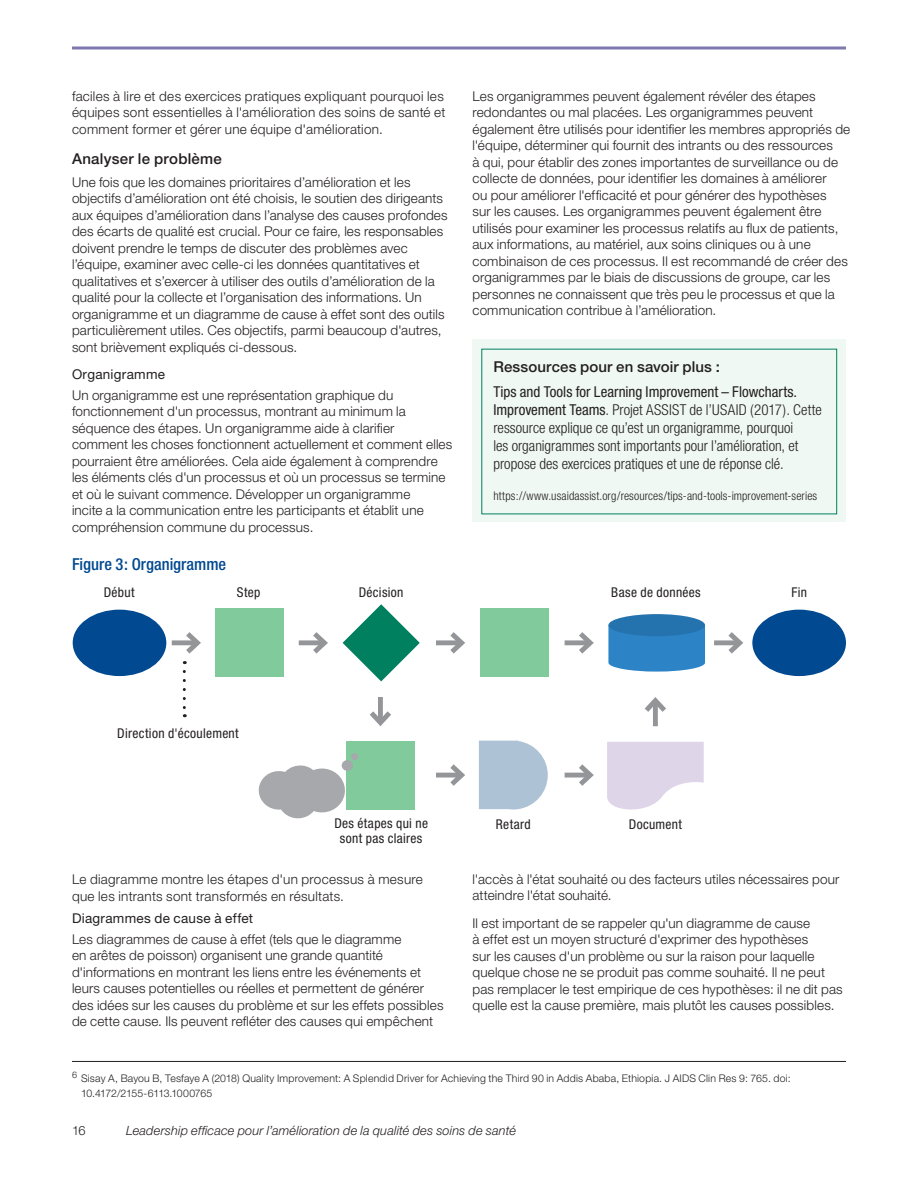
<style>
.page{position:relative;width:918px;height:1188px;background:#fff}
.page>*{position:absolute;margin:0;border:0;box-sizing:border-box;transform-origin:0 0}
.t1{font:500 condensed 16.5px "Helvetica Neue";color:#014990}
.t2{font:300 condensed 15px/18px "Helvetica Neue";color:#231f20}
.t3{font:condensed 15px/24.8px "Helvetica Neue";color:#231f20}
.t4{font:500 15px "Helvetica Neue";letter-spacing:.02em;color:#231f20}
.t5{font:300 13.5px/16.5px "Helvetica Neue";letter-spacing:.01em;color:#231f20}
.t6{font:condensed 13.5px "Helvetica Neue";letter-spacing:.025em;color:#231f20}
.t7{font:italic 300 12.75px "Helvetica Neue";letter-spacing:.01em;color:#231f20}
.t8{font:300 12.75px "Helvetica Neue";color:#231f20}
.t9{font:300 condensed 12px "Helvetica Neue";letter-spacing:.01em;color:#231f20}
.t10{font:300 10.5px/15px "Helvetica Neue";letter-spacing:.02em;color:#231f20}
.s1{font-weight:400}
.s2{font-weight:500;font-stretch:normal}
</style>
<div class="page">
<svg style="left:72px;top:46px;width:774px;height:4px;background:#9e99c4"></svg>
<div style="left:346px;top:741px;width:69px;height:68px;background:#80ca9c"></div>
<svg style="left:479px;top:741px;width:69px;height:69px;background:#b6cad9"></svg>
<svg style="left:607px;top:742px;width:97px;height:68px"></svg>
<div style="left:73px;top:610px;width:93px;height:66px;background:#014990;border-radius:50%"></div>
<div style="left:752px;top:610px;width:94px;height:66px;background:#014990;border-radius:50%"></div>
<svg style="left:608px;top:627px;width:97px;height:45px;background:#398bc8"></svg>
<div style="left:216px;top:609px;width:68px;height:68px;background:#80ca9c"></div>
<div style="left:480px;top:609px;width:69px;height:68px;background:#80ca9c"></div>
<svg style="left:343px;top:604px;width:77px;height:77px"></svg>
<div style="left:608px;top:614px;width:97px;height:22px;background:#2573ae;border-radius:50%"></div>
<div style="left:172px;top:640px;width:25px;height:5px;background:#939598"></div>
<div style="left:299px;top:640px;width:25px;height:5px;background:#939598"></div>
<svg style="left:308px;top:632px;width:20px;height:22px"></svg>
<div style="left:436px;top:640px;width:26px;height:5px;background:#939598"></div>
<svg style="left:445px;top:632px;width:20px;height:22px"></svg>
<div style="left:436px;top:773px;width:26px;height:5px;background:#939598"></div>
<svg style="left:445px;top:764px;width:20px;height:22px"></svg>
<div style="left:565px;top:640px;width:25px;height:5px;background:#939598"></div>
<svg style="left:574px;top:632px;width:20px;height:22px"></svg>
<div style="left:565px;top:773px;width:25px;height:5px;background:#939598"></div>
<svg style="left:574px;top:764px;width:20px;height:22px"></svg>
<div style="left:714px;top:640px;width:26px;height:5px;background:#939598"></div>
<svg style="left:723px;top:632px;width:20px;height:22px"></svg>
<div style="left:378px;top:697px;width:5px;height:26px;background:#939598"></div>
<svg style="left:369px;top:706px;width:22px;height:20px"></svg>
<div style="left:653px;top:701px;width:5px;height:25px;background:#939598"></div>
<svg style="left:644px;top:697px;width:22px;height:20px"></svg>
<svg style="left:181px;top:632px;width:20px;height:32px"></svg>
<svg style="left:183px;top:671px;width:3px;height:46px"></svg>
<svg style="left:258px;top:765px;width:89px;height:54px"></svg>
<div style="left:342px;top:760px;width:11px;height:11px;background:#a6a8ab;border-radius:50%"></div>
<div style="left:351px;top:753px;width:7px;height:7px;background:#a6a8ab;border-radius:50%"></div>
<div style="left:472px;top:339px;width:374px;height:182px;background:#f0f8f3"></div>
<hr style="left:72px;top:1061px;width:774px;height:1px;background:#231f20">
<p class="t5" style="left:72px;top:87px;width:375px">faciles à lire et des exercices pratiques expliquant pourquoi les équipes sont essentielles à l'amélioration des soins de santé et comment former et gérer une équipe d'amélioration.</p>
<p class="t4" style="left:72px;top:149px;width:151px">Analyser le problème</p>
<p class="t5" style="left:72px;top:174px;width:377px">Une fois que les domaines prioritaires d’amélioration et les objectifs d’amélioration ont été choisis, le soutien des dirigeants aux équipes d’amélioration dans l’analyse des causes profondes des écarts de qualité est crucial. Pour ce faire, les responsables doivent prendre le temps de discuter des problèmes avec l’équipe, examiner avec celle-ci les données quantitatives et qualitatives et s’exercer à utiliser des outils d’amélioration de la qualité pour la collecte et l’organisation des informations. Un organigramme et un diagramme de cause à effet sont des outils particulièrement utiles. Ces objectifs, parmi beaucoup d'autres, sont brièvement expliqués ci-dessous.</p>
<p class="t5" style="left:72px;top:364px;width:323px;line-height:20.9px"><span class="s1">Organigramme<br></span>Un organigramme est une représentation graphique du</p>
<p class="t5" style="left:72px;top:403px;width:382px">fonctionnement d'un processus, montrant au minimum la séquence des étapes. Un organigramme aide à clarifier comment les choses fonctionnent actuellement et comment elles pourraient être améliorées. Cela aide également à comprendre les éléments clés d'un processus et où un processus se termine et où le suivant commence. Développer un organigramme<br>incite a la communication entre les participants et établit une compréhension commune du processus.</p>
<p class="t5" style="left:472px;top:87px;width:379px">Les organigrammes peuvent également révéler des étapes redondantes ou mal placées. Les organigrammes peuvent également être utilisés pour identifier les membres appropriés de l'équipe, déterminer qui fournit des intrants ou des ressources<br>à qui, pour établir des zones importantes de surveillance ou de collecte de données, pour identifier les domaines à améliorer<br>ou pour améliorer l'efficacité et pour générer des hypothèses<br>sur les causes. Les organigrammes peuvent également être utilisés pour examiner les processus relatifs au flux de patients, aux informations, au matériel, aux soins cliniques ou à une combinaison de ces processus. Il est recommandé de créer des organigrammes par le biais de discussions de groupe, car les personnes ne connaissent que très peu le processus et que la communication contribue à l’amélioration.</p>
<p class="t3" style="left:494px;top:354px;width:305px"><span class="s2">Ressources pour en savoir plus :<br></span>Tips and Tools for Learning Improvement – Flowcharts.</p>
<p class="t2" style="left:494px;top:401px;width:330px"><span class="s1">Improvement Teams</span>. Projet ASSIST de l’USAID (2017). Cette ressource explique ce qu’est un organigramme, pourquoi<br>les organigrammes sont importants pour l’amélioration, et propose des exercices pratiques et une de réponse clé.</p>
<p class="t9" style="left:494px;top:489px;width:325px">https://www.usaidassist.org/resources/tips-and-tools-improvement-series</p>
<p class="t1" style="left:72px;top:555px;width:156px">Figure 3: Organigramme</p>
<p class="t6" style="left:104px;top:584px;width:32px">Début</p>
<p class="t6" style="left:237px;top:584px;width:25px">Step</p>
<p class="t6" style="left:359px;top:584px;width:46px">Décision</p>
<p class="t6" style="left:611px;top:584px;width:91px">Base de données</p>
<p class="t6" style="left:791px;top:584px;width:17px">Fin</p>
<p class="t6" style="left:117px;top:725px;width:123px">Direction d'écoulement</p>
<p class="t6" style="left:334px;top:815px;width:95px">Des étapes qui ne</p>
<p class="t6" style="left:496px;top:816px;width:36px">Retard</p>
<p class="t6" style="left:629px;top:816px;width:55px">Document</p>
<p class="t6" style="left:340px;top:831px;width:84px">sont pas claires</p>
<p class="t5" style="left:72px;top:871px;width:352px">Le diagramme montre les étapes d'un processus à mesure que les intrants sont transformés en résultats.</p>
<p class="t5" style="left:72px;top:907px;width:331px;line-height:20.9px"><span class="s1">Diagrammes de cause à effet<br></span>Les diagrammes de cause à effet (tels que le diagramme</p>
<p class="t5" style="left:72px;top:947px;width:373px">en arêtes de poisson) organisent une grande quantité d'informations en montrant les liens entre les événements et leurs causes potentielles ou réelles et permettent de générer des idées sur les causes du problème et sur les effets possibles de cette cause. Ils peuvent refléter des causes qui empêchent</p>
<p class="t5" style="left:473px;top:871px;width:368px">l'accès à l'état souhaité ou des facteurs utiles nécessaires pour atteindre l'état souhaité.</p>
<p class="t5" style="left:473px;top:914px;width:372px">Il est important de se rappeler qu'un diagramme de cause<br>à effet est un moyen structuré d'exprimer des hypothèses<br>sur les causes d'un problème ou sur la raison pour laquelle quelque chose ne se produit pas comme souhaité. Il ne peut pas remplacer le test empirique de ces hypothèses: il ne dit pas quelle est la cause première, mais plutôt les causes possibles.</p>
<p class="t10" style="left:81px;top:1070px;width:711px;text-indent:-9px"><sup>6</sup> Sisay A, Bayou B, Tesfaye A (2018) Quality Improvement: A Splendid Driver for Achieving the Third 90 in Addis Ababa, Ethiopia. J AIDS Clin Res 9: 765. doi:<br>10.4172/2155-6113.1000765</p>
<p class="t8" style="left:72px;top:1123px;width:15px">16</p>
<p class="t7" style="left:126px;top:1123px;width:392px">Leadership efficace pour l’amélioration de la qualité des soins de santé</p>
</div>
